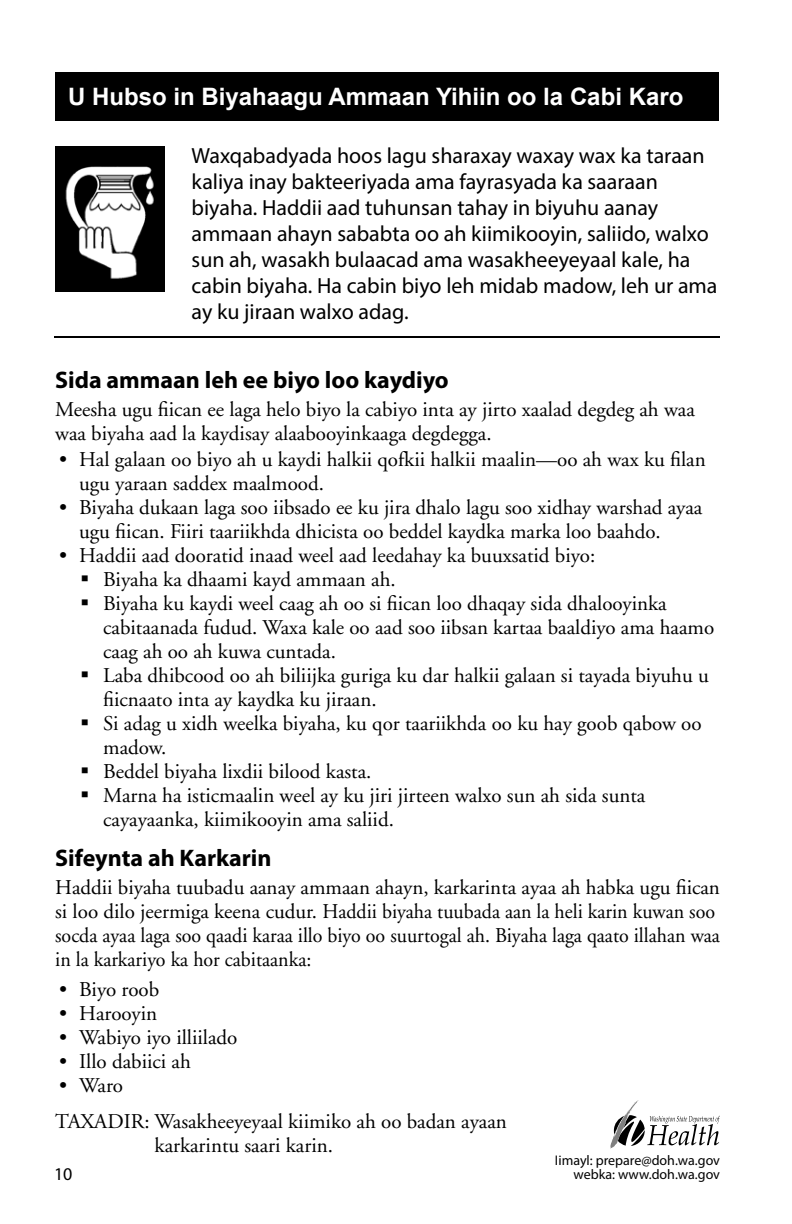
<style>
.page{position:relative;width:792px;height:1224px;background:#fff}
.page>*{position:absolute;margin:0;border:0;box-sizing:border-box;transform-origin:0 0}
.t1{font:700 24px "Myriad Pro";color:#000}
.t2{font:700 24px "Arial";color:#fff}
.t3{font:22px/26px "Myriad Pro";color:#000}
.t4{font:21px/24px "Adobe Garamond";color:#000}
.t5{font:18px "Myriad Pro";color:#000}
.t6{font:14px/14px "Myriad Pro";color:#000;text-align:right}
</style>
<div class="page">
<svg style="left:610px;top:1100px;width:110px;height:49px"></svg>
<div style="left:55px;top:72px;width:664px;height:49px;background:#000"></div>
<img style="left:55px;top:146px;width:110px;height:145px">
<hr style="left:54px;top:336px;width:666px;height:2px;background:#000">
<p class="t2" style="left:68px;top:80px;width:617px">U Hubso in Biyahaagu Ammaan Yihiin oo la Cabi Karo</p>
<p class="t3" style="left:192px;top:142px;width:527px">Waxqabadyada hoos lagu sharaxay waxay wax ka taraan kaliya inay bakteeriyada ama fayrasyada ka saaraan biyaha. Haddii aad tuhunsan tahay in biyuhu aanay ammaan ahayn sababta oo ah kiimikooyin, saliido, walxo sun ah, wasakh bulaacad ama wasakheeyeyaal kale, ha cabin biyaha. Ha cabin biyo leh midab madow, leh ur ama ay ku jiraan walxo adag.</p>
<p class="t1" style="left:55px;top:364px;width:395px">Sida ammaan leh ee biyo loo kaydiyo</p>
<p class="t4" style="left:55px;top:397px;width:641px">Meesha ugu fiican ee laga helo biyo la cabiyo inta ay jirto xaalad degdeg ah waa waa biyaha aad la kaydisay alaabooyinkaaga degdegga.</p>
<p class="t4" style="left:79px;top:447px;width:628px;text-indent:-20px">• Hal galaan oo biyo ah u kaydi halkii qofkii halkii maalin—oo ah wax ku filan ugu yaraan saddex maalmood.</p>
<p class="t4" style="left:79px;top:495px;width:625px;text-indent:-20px">• Biyaha dukaan laga soo iibsado ee ku jira dhalo lagu soo xidhay warshad ayaa ugu fiican. Fiiri taariikhda dhicista oo beddel kaydka marka loo baahdo.</p>
<p class="t4" style="left:59px;top:544px;width:538px">• Haddii aad dooratid inaad weel aad leedahay ka buuxsatid biyo:</p>
<p class="t4" style="left:81px;top:567px;width:316px">■ Biyaha ka dhaami kayd ammaan ah.</p>
<p class="t4" style="left:103px;top:591px;width:613px;text-indent:-22px">■ Biyaha ku kaydi weel caag ah oo si fiican loo dhaqay sida dhalooyinka cabitaanada fudud. Waxa kale oo aad soo iibsan kartaa baaldiyo ama haamo caag ah oo ah kuwa cuntada.</p>
<p class="t4" style="left:103px;top:663px;width:607px;text-indent:-22px">■ Laba dhibcood oo ah biliijka guriga ku dar halkii galaan si tayada biyuhu u fiicnaato inta ay kaydka ku jiraan.</p>
<p class="t4" style="left:103px;top:711px;width:600px;text-indent:-22px">■ Si adag u xidh weelka biyaha, ku qor taariikhda oo ku hay goob qabow oo madow.</p>
<p class="t4" style="left:81px;top:759px;width:292px">■ Beddel biyaha lixdii bilood kasta.</p>
<p class="t4" style="left:103px;top:783px;width:544px;text-indent:-22px">■ Marna ha isticmaalin weel ay ku jiri jirteen walxo sun ah sida sunta cayayaanka, kiimikooyin ama saliid.</p>
<p class="t1" style="left:55px;top:842px;width:218px">Sifeynta ah Karkarin</p>
<p class="t4" style="left:55px;top:875px;width:666px">Haddii biyaha tuubadu aanay ammaan ahayn, karkarinta ayaa ah habka ugu fiican si loo dilo jeermiga keena cudur. Haddii biyaha tuubada aan la heli karin kuwan soo socda ayaa laga soo qaadi karaa illo biyo oo suurtogal ah. Biyaha laga qaato illahan waa in la karkariyo ka hor cabitaanka:</p>
<p class="t4" style="left:59px;top:977px;width:102px">• Biyo roob</p>
<p class="t4" style="left:59px;top:1001px;width:99px">• Harooyin</p>
<p class="t4" style="left:59px;top:1025px;width:180px">• Wabiyo iyo illiilado</p>
<p class="t4" style="left:59px;top:1049px;width:133px">• Illo dabiici ah</p>
<p class="t4" style="left:55px;top:1068px;width:69px;line-height:36px">• Waro<br>Taxadir</p>
<p class="t4" style="left:155px;top:1109px;width:354px;text-indent:-10px">: Wasakheeyeyaal kiimiko ah oo badan ayaan karkarintu saari karin.</p>
<p class="t5" style="left:54px;top:1162px;width:20px">10</p>
<p class="t6" style="left:555px;top:1153px;width:167px">Iimayl: prepare@doh.wa.gov webka: www.doh.wa.gov</p>
</div>
